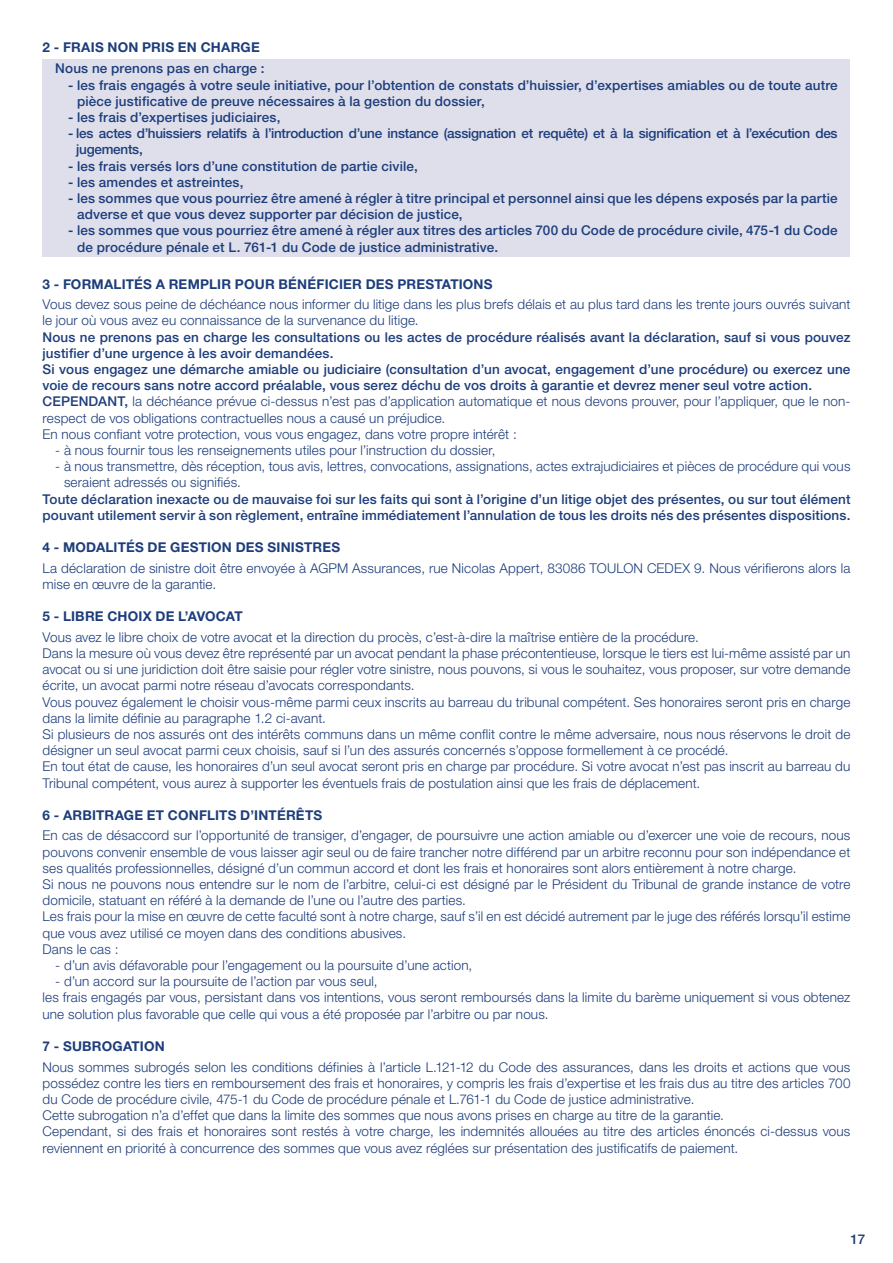
<style>
.page{position:relative;width:893px;height:1263px;background:#fff}
.page>*{position:absolute;margin:0;border:0;box-sizing:border-box;transform-origin:0 0}
.t1{font:300 13.5px/16.2px "Helvetica Neue LT Pro";letter-spacing:.01em;color:#1d3d7b}
.t2{font:500 13.5px/16.2px "Helvetica Neue LT Pro";letter-spacing:.01em;color:#1d3d7b}
.t3{font:700 13.5px "Helvetica Neue LT Pro";letter-spacing:.015em;color:#1d3d7b}
.t4{font:500 13.5px/16.2px "Helvetica Neue LT Pro";letter-spacing:-.02em;color:#1d3d7b}
.s1{font-weight:300}
</style>
<div class="page">
<div style="left:43px;top:59px;width:807px;height:197px;background:#dedfeb"></div>
<p class="t3" style="left:43px;top:39px;width:219px">2 - FRAIS NON PRIS EN CHARGE</p>
<p class="t2" style="left:55px;top:60px;width:211px">Nous ne prenons pas en charge :</p>
<p class="t2" style="left:77px;top:77px;width:762px;text-indent:-9px">- les frais engagés à votre seule initiative, pour l’obtention de constats d’huissier, d’expertises amiables ou de toute autre pièce justificative de preuve nécessaires à la gestion du dossier,</p>
<p class="t2" style="left:68px;top:109px;width:214px">- les frais d’expertises judiciaires,</p>
<p class="t4" style="left:76px;top:125px;width:763px;text-indent:-8px">- les actes d’huissiers relatifs à l’introduction d’une instance (assignation et requête) et à la signification et à l’exécution des jugements,</p>
<p class="t2" style="left:68px;top:158px;width:351px">- les frais versés lors d’une constitution de partie civile,</p>
<p class="t2" style="left:68px;top:174px;width:177px">- les amendes et astreintes,</p>
<p class="t2" style="left:77px;top:190px;width:762px;text-indent:-9px">- les sommes que vous pourriez être amené à régler à titre principal et personnel ainsi que les dépens exposés par la partie adverse et que vous devez supporter par décision de justice,</p>
<p class="t2" style="left:77px;top:222px;width:762px;text-indent:-9px">- les sommes que vous pourriez être amené à régler aux titres des articles 700 du Code de procédure civile, 475-1 du Code de procédure pénale et L. 761-1 du Code de justice administrative.</p>
<p class="t3" style="left:43px;top:275px;width:452px">3 - FORMALITÉS A REMPLIR POUR BÉNÉFICIER DES PRESTATIONS</p>
<p class="t1" style="left:43px;top:296px;width:809px">Vous devez sous peine de déchéance nous informer du litige dans les plus brefs délais et au plus tard dans les trente jours ouvrés suivant le jour où vous avez eu connaissance de la survenance du litige.</p>
<p class="t2" style="left:43px;top:329px;width:809px">Nous ne prenons pas en charge les consultations ou les actes de procédure réalisés avant la déclaration, sauf si vous pouvez justifier d’une urgence à les avoir demandées.<br>Si vous engagez une démarche amiable ou judiciaire (consultation d’un avocat, engagement d’une procédure) ou exercez une voie de recours sans notre accord préalable, vous serez déchu de vos droits à garantie et devrez mener seul votre action.<br>CEPENDANT, <span class="s1">la déchéance prévue ci-dessus n’est pas d’application automatique et nous devons prouver, pour l’appliquer, que le non&shy;respect de vos obligations contractuelles nous a causé un préjudice.<br>En nous confiant votre protection, vous vous engagez, dans votre propre intérêt :</span></p>
<p class="t1" style="left:55px;top:442px;width:442px">- à nous fournir tous les renseignements utiles pour l’instruction du dossier,</p>
<p class="t1" style="left:64px;top:458px;width:788px;text-indent:-9px">- à nous transmettre, dès réception, tous avis, lettres, convocations, assignations, actes extrajudiciaires et pièces de procédure qui vous seraient adressés ou signifiés.</p>
<p class="t2" style="left:43px;top:491px;width:809px">Toute déclaration inexacte ou de mauvaise foi sur les faits qui sont à l’origine d’un litige objet des présentes, ou sur tout élément pouvant utilement servir à son règlement, entraîne immédiatement l’annulation de tous les droits nés des présentes dispositions.</p>
<p class="t3" style="left:43px;top:539px;width:299px">4 - MODALITÉS DE GESTION DES SINISTRES</p>
<p class="t1" style="left:43px;top:559px;width:809px">La déclaration de sinistre doit être envoyée à AGPM Assurances, rue Nicolas Appert, 83086 TOULON CEDEX 9. Nous vérifierons alors la mise en œuvre de la garantie.</p>
<p class="t3" style="left:43px;top:608px;width:202px">5 - LIBRE CHOIX DE L’AVOCAT</p>
<p class="t1" style="left:43px;top:629px;width:809px">Vous avez le libre choix de votre avocat et la direction du procès, c’est-à-dire la maîtrise entière de la procédure.<br>Dans la mesure où vous devez être représenté par un avocat pendant la phase précontentieuse, lorsque le tiers est lui-même assisté par un avocat ou si une juridiction doit être saisie pour régler votre sinistre, nous pouvons, si vous le souhaitez, vous proposer, sur votre demande écrite, un avocat parmi notre réseau d’avocats correspondants.<br>Vous pouvez également le choisir vous-même parmi ceux inscrits au barreau du tribunal compétent. Ses honoraires seront pris en charge dans la limite définie au paragraphe 1. 2 ci-avant.<br>Si plusieurs de nos assurés ont des intérêts communs dans un même conflit contre le même adversaire, nous nous réservons le droit de désigner un seul avocat parmi ceux choisis, sauf si l’un des assurés concernés s’oppose formellement à ce procédé.<br>En tout état de cause, les honoraires d’un seul avocat seront pris en charge par procédure. Si votre avocat n’est pas inscrit au barreau du Tribunal compétent, vous aurez à supporter les éventuels frais de postulation ainsi que les frais de déplacement.</p>
<p class="t3" style="left:43px;top:807px;width:281px">6 - ARBITRAGE ET CONFLITS D’INTÉRÊTS</p>
<p class="t1" style="left:43px;top:827px;width:809px">En cas de désaccord sur l’opportunité de transiger, d’engager, de poursuivre une action amiable ou d’exercer une voie de recours, nous pouvons convenir ensemble de vous laisser agir seul ou de faire trancher notre différend par un arbitre reconnu pour son indépendance et ses qualités professionnelles, désigné d’un commun accord et dont les frais et honoraires sont alors entièrement à notre charge.<br>Si nous ne pouvons nous entendre sur le nom de l’arbitre, celui-ci est désigné par le Président du Tribunal de grande instance de votre domicile, statuant en référé à la demande de l’une ou l’autre des parties.<br>Les frais pour la mise en œuvre de cette faculté sont à notre charge, sauf s’il en est décidé autrement par le juge des référés lorsqu’il estime que vous avez utilisé ce moyen dans des conditions abusives.<br>Dans le cas :</p>
<p class="t1" style="left:55px;top:957px;width:418px">- d’un avis défavorable pour l’engagement ou la poursuite d’une action,</p>
<p class="t1" style="left:43px;top:973px;width:809px;text-indent:13px">- d’un accord sur la poursuite de l’action par vous seul,<br>les frais engagés par vous, persistant dans vos intentions, vous seront remboursés dans la limite du barème uniquement si vous obtenez une solution plus favorable que celle qui vous a été proposée par l’arbitre ou par nous.</p>
<p class="t3" style="left:43px;top:1038px;width:124px">7 - SUBROGATION</p>
<p class="t1" style="left:43px;top:1058px;width:809px">Nous sommes subrogés selon les conditions définies à l’article L.121-12 du Code des assurances, dans les droits et actions que vous possédez contre les tiers en remboursement des frais et honoraires, y compris les frais d’expertise et les frais dus au titre des articles 700 du Code de procédure civile, 475-1 du Code de procédure pénale et L.761-1 du Code de justice administrative.<br>Cette subrogation n’a d’effet que dans la limite des sommes que nous avons prises en charge au titre de la garantie.<br>Cependant, si des frais et honoraires sont restés à votre charge, les indemnités allouées au titre des articles énoncés ci-dessus vous reviennent en priorité à concurrence des sommes que vous avez réglées sur présentation des justificatifs de paiement.</p>
<p class="t2" style="left:850px;top:1231px;width:17px">17</p>
</div>
